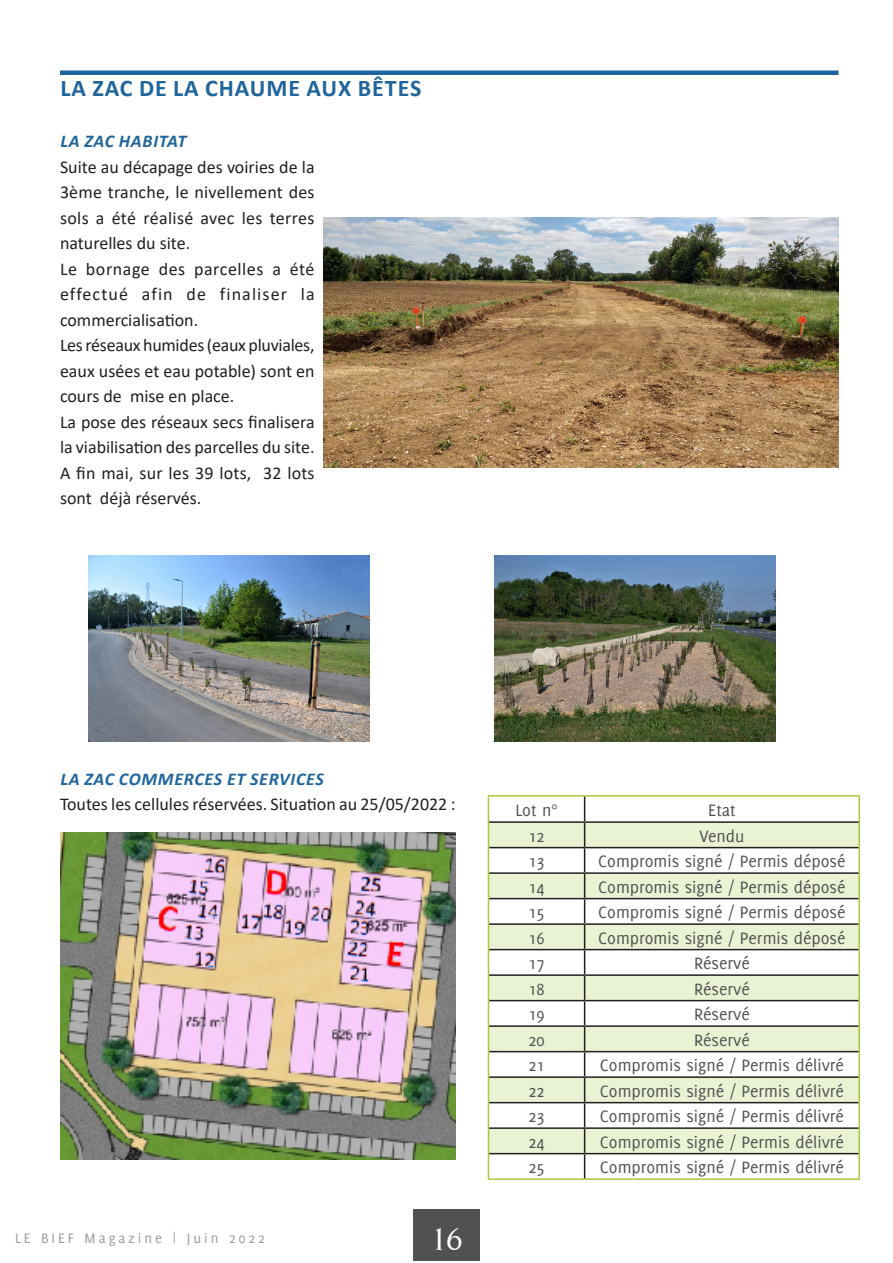
<style>
.page{position:relative;width:893px;height:1263px;background:#fff}
.page>*{position:absolute;margin:0;border:0;box-sizing:border-box;transform-origin:0 0}
.t1{font:30px "November Medium Normal";color:#fff}
.News_category{font:700 24px "Calibri";letter-spacing:.04em;color:#1f659b}
.Body_article{font:18px/25.5px "Calibri";color:#231f20;text-align:justify}
.Smaller_teaser_descr{font:18px "Delicious";color:#505252}
.Body_caps_italic{font:italic 700 18px "Calibri";letter-spacing:.04em;color:#1f659b}
.t2{font:15px "Delicious";letter-spacing:.2em;color:#9a9c9e}
</style>
<div class="page">
<hr style="left:60px;top:71px;width:778px;height:4px;background:#1f659b">
<img style="left:324px;top:217px;width:514px;height:250px">
<img style="left:60px;top:833px;width:395px;height:327px">
<svg style="left:489px;top:823px;width:369px;height:330px;fill:#eaf2d4"></svg>
<hr style="left:488px;top:795px;width:97px;height:2px;background:#a6ca39">
<hr style="left:585px;top:795px;width:275px;height:2px;background:#a6ca39">
<hr style="left:858px;top:797px;width:2px;height:25px;background:#a6ca39">
<hr style="left:858px;top:822px;width:2px;height:26px;background:#a6ca39">
<hr style="left:858px;top:848px;width:2px;height:25px;background:#a6ca39">
<hr style="left:858px;top:873px;width:2px;height:26px;background:#a6ca39">
<hr style="left:858px;top:899px;width:2px;height:25px;background:#a6ca39">
<hr style="left:858px;top:924px;width:2px;height:26px;background:#a6ca39">
<hr style="left:858px;top:950px;width:2px;height:25px;background:#a6ca39">
<hr style="left:858px;top:975px;width:2px;height:26px;background:#a6ca39">
<hr style="left:858px;top:1001px;width:2px;height:25px;background:#a6ca39">
<hr style="left:858px;top:1026px;width:2px;height:26px;background:#a6ca39">
<hr style="left:858px;top:1052px;width:2px;height:25px;background:#a6ca39">
<hr style="left:858px;top:1077px;width:2px;height:26px;background:#a6ca39">
<hr style="left:858px;top:1103px;width:2px;height:25px;background:#a6ca39">
<hr style="left:858px;top:1128px;width:2px;height:26px;background:#a6ca39">
<svg style="left:488px;top:797px;width:1px;height:381px"></svg>
<hr style="left:858px;top:1154px;width:2px;height:24px;background:#a6ca39">
<hr style="left:488px;top:1178px;width:97px;height:2px;background:#a6ca39">
<hr style="left:585px;top:1178px;width:275px;height:2px;background:#a6ca39">
<hr style="left:489px;top:821px;width:96px;height:2px;background:#231f20">
<hr style="left:585px;top:821px;width:273px;height:2px;background:#231f20">
<hr style="left:489px;top:847px;width:96px;height:1px;background:#231f20">
<hr style="left:585px;top:847px;width:273px;height:1px;background:#231f20">
<hr style="left:489px;top:872px;width:96px;height:2px;background:#231f20">
<hr style="left:585px;top:872px;width:273px;height:2px;background:#231f20">
<hr style="left:489px;top:898px;width:96px;height:1px;background:#231f20">
<hr style="left:585px;top:898px;width:273px;height:1px;background:#231f20">
<hr style="left:489px;top:923px;width:96px;height:2px;background:#231f20">
<hr style="left:585px;top:923px;width:273px;height:2px;background:#231f20">
<hr style="left:489px;top:949px;width:96px;height:1px;background:#231f20">
<hr style="left:585px;top:949px;width:273px;height:1px;background:#231f20">
<hr style="left:489px;top:974px;width:96px;height:2px;background:#231f20">
<hr style="left:585px;top:974px;width:273px;height:2px;background:#231f20">
<hr style="left:489px;top:1000px;width:96px;height:1px;background:#231f20">
<hr style="left:585px;top:1000px;width:273px;height:1px;background:#231f20">
<hr style="left:489px;top:1025px;width:96px;height:2px;background:#231f20">
<hr style="left:585px;top:1025px;width:273px;height:2px;background:#231f20">
<hr style="left:489px;top:1051px;width:96px;height:1px;background:#231f20">
<hr style="left:585px;top:1051px;width:273px;height:1px;background:#231f20">
<hr style="left:489px;top:1076px;width:96px;height:2px;background:#231f20">
<hr style="left:585px;top:1076px;width:273px;height:2px;background:#231f20">
<hr style="left:489px;top:1102px;width:96px;height:1px;background:#231f20">
<hr style="left:585px;top:1102px;width:273px;height:1px;background:#231f20">
<hr style="left:489px;top:1127px;width:96px;height:2px;background:#231f20">
<hr style="left:585px;top:1127px;width:273px;height:2px;background:#231f20">
<hr style="left:489px;top:1153px;width:96px;height:1px;background:#231f20">
<hr style="left:585px;top:1153px;width:273px;height:1px;background:#231f20">
<svg style="left:584px;top:797px;width:1px;height:381px"></svg>
<img style="left:89px;top:555px;width:280px;height:186px">
<img style="left:495px;top:555px;width:281px;height:186px">
<div style="left:414px;top:1209px;width:66px;height:51px;background:#505252"></div>
<p class="News_category" style="left:60px;top:71px;width:362px">LA ZAC DE LA CHAUME AUX BÊTES</p>
<p class="Body_caps_italic" style="left:60px;top:128px;width:127px">LA ZAC HABITAT</p>
<p class="Body_article" style="left:60px;top:153px;width:256px">Suite au décapage des voiries de la 3ème tranche, le nivellement des sols a été réalisé avec les terres naturelles du site.</p>
<p class="Body_article" style="left:60px;top:255px;width:256px">Le bornage des parcelles a été effectué afin de finaliser la commercialisation.</p>
<p class="Body_article" style="left:60px;top:332px;width:256px">Les réseaux humides (eaux pluviales, eaux usées et eau potable) sont en cours de mise en place.</p>
<p class="Body_article" style="left:60px;top:408px;width:256px">La pose des réseaux secs finalisera la viabilisation des parcelles du site.</p>
<p class="Body_article" style="left:60px;top:459px;width:256px">A fin mai, sur les 39 lots, 32 lots sont déjà réservés.</p>
<p class="Body_caps_italic" style="left:60px;top:766px;width:265px">LA ZAC COMMERCES ET SERVICES</p>
<p class="Body_article" style="left:60px;top:791px;width:397px">Toutes les cellules réservées. Situation au 25/05/2022 :</p>
<p class="Smaller_teaser_descr" style="left:515px;top:800px;width:44px">Lot n°</p>
<p class="Smaller_teaser_descr" style="left:708px;top:800px;width:29px">Etat</p>
<p class="Smaller_teaser_descr" style="left:528px;top:825px;width:18px">12</p>
<p class="Smaller_teaser_descr" style="left:699px;top:825px;width:47px">Vendu</p>
<p class="Smaller_teaser_descr" style="left:528px;top:851px;width:18px">13</p>
<p class="Smaller_teaser_descr" style="left:598px;top:851px;width:249px">Compromis signé / Permis déposé</p>
<p class="Smaller_teaser_descr" style="left:528px;top:876px;width:18px">14</p>
<p class="Smaller_teaser_descr" style="left:598px;top:876px;width:249px">Compromis signé / Permis déposé</p>
<p class="Smaller_teaser_descr" style="left:528px;top:902px;width:18px">15</p>
<p class="Smaller_teaser_descr" style="left:598px;top:902px;width:249px">Compromis signé / Permis déposé</p>
<p class="Smaller_teaser_descr" style="left:528px;top:927px;width:18px">16</p>
<p class="Smaller_teaser_descr" style="left:598px;top:927px;width:249px">Compromis signé / Permis déposé</p>
<p class="Smaller_teaser_descr" style="left:528px;top:953px;width:18px">17</p>
<p class="Smaller_teaser_descr" style="left:694px;top:953px;width:57px">Réservé</p>
<p class="Smaller_teaser_descr" style="left:528px;top:978px;width:18px">18</p>
<p class="Smaller_teaser_descr" style="left:694px;top:978px;width:57px">Réservé</p>
<p class="Smaller_teaser_descr" style="left:528px;top:1004px;width:18px">19</p>
<p class="Smaller_teaser_descr" style="left:694px;top:1004px;width:57px">Réservé</p>
<p class="Smaller_teaser_descr" style="left:528px;top:1029px;width:18px">20</p>
<p class="Smaller_teaser_descr" style="left:694px;top:1029px;width:57px">Réservé</p>
<p class="Smaller_teaser_descr" style="left:528px;top:1055px;width:18px">21</p>
<p class="Smaller_teaser_descr" style="left:600px;top:1055px;width:245px">Compromis signé / Permis délivré</p>
<p class="Smaller_teaser_descr" style="left:528px;top:1080px;width:18px">22</p>
<p class="Smaller_teaser_descr" style="left:600px;top:1080px;width:245px">Compromis signé / Permis délivré</p>
<p class="Smaller_teaser_descr" style="left:528px;top:1106px;width:18px">23</p>
<p class="Smaller_teaser_descr" style="left:600px;top:1106px;width:245px">Compromis signé / Permis délivré</p>
<p class="Smaller_teaser_descr" style="left:528px;top:1131px;width:18px">24</p>
<p class="Smaller_teaser_descr" style="left:600px;top:1131px;width:245px">Compromis signé / Permis délivré</p>
<p class="Smaller_teaser_descr" style="left:528px;top:1157px;width:18px">25</p>
<p class="Smaller_teaser_descr" style="left:600px;top:1157px;width:245px">Compromis signé / Permis délivré</p>
<p class="t2" style="left:15px;top:1230px;width:252px">LE BIEF Magazine | Juin 2022</p>
<h1 class="t1" style="left:431px;top:1222px;width:33px">16</h1>
</div>
